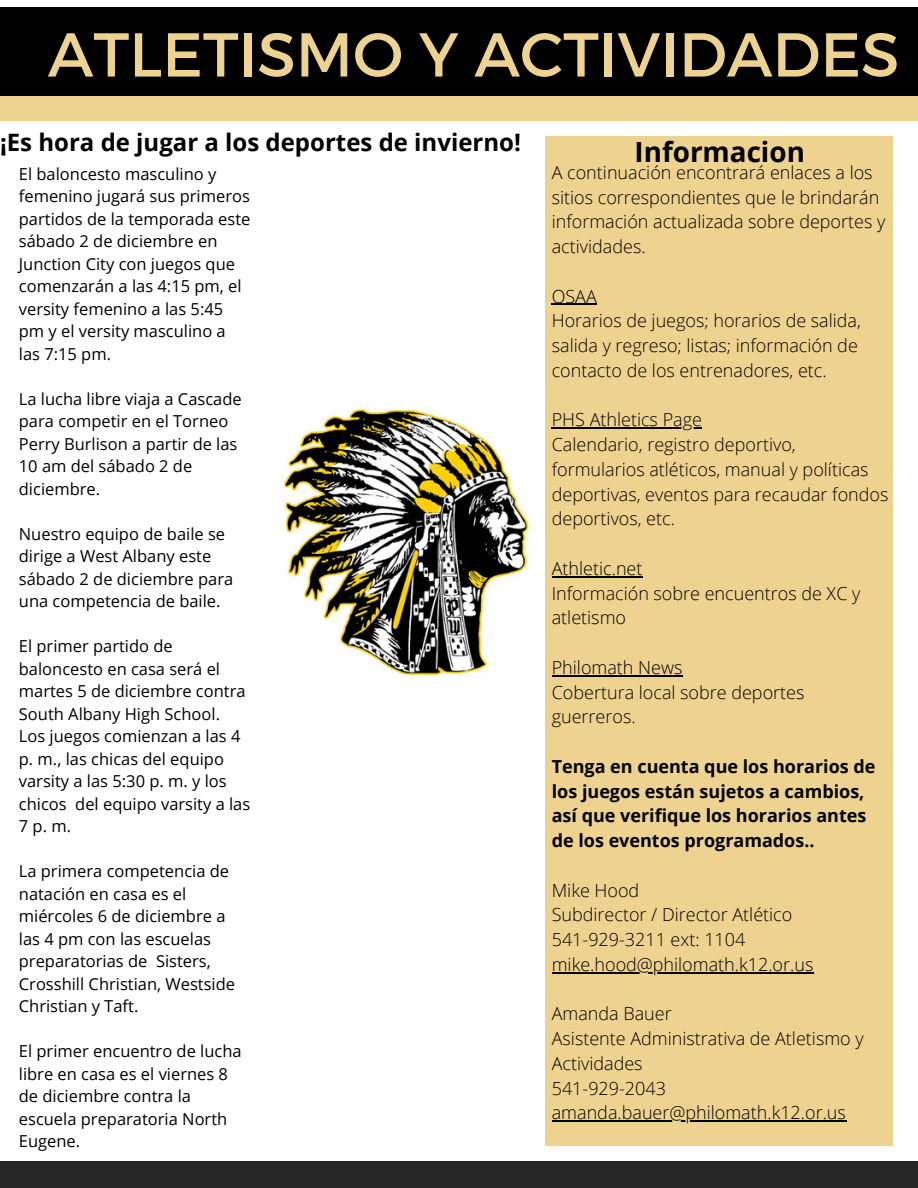
<style>
.page{position:relative;width:918px;height:1188px;background:#fff}
.page>*{position:absolute;margin:0;border:0;box-sizing:border-box;transform-origin:0 0}
.t1{font:61.8px "Montserrat";color:#eed390}
.t2{font:700 27.75px "Open Sans";color:#000}
.t3{font:700 24px "Open Sans";color:#000}
.t4{font:300 18px/24.8px "Open Sans";color:#000}
.t5{font:700 18px/24.8px "Open Sans";color:#000}
.t6{font:16.5px/22.5px "Open Sans";color:#000}
</style>
<div class="page">
<div style="left:546px;top:137px;width:347px;height:1009px;background:#eed390"></div>
<div style="left:0;top:7px;width:918px;height:89px;background:#000"></div>
<div style="left:0;top:96px;width:918px;height:25px;background:#eed390"></div>
<div style="left:0;top:1161px;width:918px;height:27px;background:#262626"></div>
<hr style="left:552px;top:304px;width:45px;height:1px;background:#000">
<hr style="left:552px;top:428px;width:150px;height:1px;background:#000">
<hr style="left:552px;top:576px;width:91px;height:1px;background:#000">
<hr style="left:552px;top:675px;width:131px;height:1px;background:#000">
<hr style="left:552px;top:972px;width:262px;height:1px;background:#000">
<hr style="left:552px;top:1121px;width:294px;height:1px;background:#000">
<img style="left:282px;top:405px;width:249px;height:272px">
<p class="t1" style="left:48px;top:14px;width:853px">ATLETISMO Y ACTIVIDADES</p>
<p class="t3" style="left:0;top:126px;width:522px">¡Es hora de jugar a los deportes de invierno!</p>
<p class="t6" style="left:19px;top:162px;width:233px">El baloncesto masculino y femenino jugará sus primeros partidos de la temporada este sábado 2 de diciembre en<br>Junction City con juegos que comenzarán a las 4:15 pm, el versity femenino a las 5:45 pm y el versity masculino a las 7:15 pm.</p>
<p class="t6" style="left:19px;top:387px;width:224px">La lucha libre viaja a Cascade para competir en el Torneo<br>Perry Burlison a partir de las<br>10 am del sábado 2 de diciembre.</p>
<p class="t6" style="left:19px;top:522px;width:216px">Nuestro equipo de baile se dirige a West Albany este sábado 2 de diciembre para una competencia de baile.</p>
<p class="t6" style="left:19px;top:635px;width:233px">El primer partido de baloncesto en casa será el martes 5 de diciembre contra<br>South Albany High School.<br>Los juegos comienzan a las 4 p. m., las chicas del equipo varsity a las 5:30 p. m. y los chicos del equipo varsity a las<br>7 p. m.</p>
<p class="t6" style="left:19px;top:860px;width:218px">La primera competencia de natación en casa es el miércoles 6 de diciembre a las 4 pm con las escuelas preparatorias de Sisters,<br>Crosshill Christian, Westside<br>Christian y Taft.</p>
<p class="t6" style="left:19px;top:1040px;width:224px">El primer encuentro de lucha libre en casa es el viernes 8 de diciembre contra la escuela preparatoria North<br>Eugene.</p>
<p class="t2" style="left:635px;top:133px;width:172px">Informacion</p>
<p class="t4" style="left:552px;top:160px;width:335px">A continuación encontrará enlaces a los sitios correspondientes que le brindarán información actualizada sobre deportes y actividades.</p>
<p class="t4" style="left:552px;top:283px;width:47px">OSAA</p>
<p class="t4" style="left:552px;top:308px;width:311px">Horarios de juegos; horarios de salida, salida y regreso; listas; información de contacto de los entrenadores, etc.</p>
<p class="t4" style="left:552px;top:407px;width:152px">PHS Athletics Page</p>
<p class="t4" style="left:552px;top:432px;width:338px">Calendario, registro deportivo, formularios atléticos, manual y políticas deportivas, eventos para recaudar fondos deportivos, etc.</p>
<p class="t4" style="left:552px;top:556px;width:92px">Athletic.net</p>
<p class="t4" style="left:552px;top:580px;width:310px">Información sobre encuentros de XC y atletismo</p>
<p class="t4" style="left:552px;top:655px;width:132px">Philomath News</p>
<p class="t4" style="left:552px;top:679px;width:254px">Cobertura local sobre deportes guerreros.</p>
<p class="t5" style="left:552px;top:754px;width:325px">Tenga en cuenta que los horarios de los juegos están sujetos a cambios, así que verifique los horarios antes de los eventos programados..</p>
<p class="t4" style="left:552px;top:877px;width:89px">Mike Hood</p>
<p class="t4" style="left:552px;top:902px;width:242px">Subdirector / Director Atlético</p>
<p class="t4" style="left:552px;top:927px;width:195px">541-929-3211 ext: 1104</p>
<p class="t4" style="left:552px;top:952px;width:263px">mike.hood@philomath.k12.or.us</p>
<p class="t4" style="left:552px;top:1001px;width:121px">Amanda Bauer</p>
<p class="t4" style="left:552px;top:1026px;width:313px">Asistente Administrativa de Atletismo y<br>Actividades</p>
<p class="t4" style="left:552px;top:1075px;width:116px">541-929-2043</p>
<p class="t4" style="left:552px;top:1100px;width:296px">amanda.bauer@philomath.k12.or.us</p>
</div>
